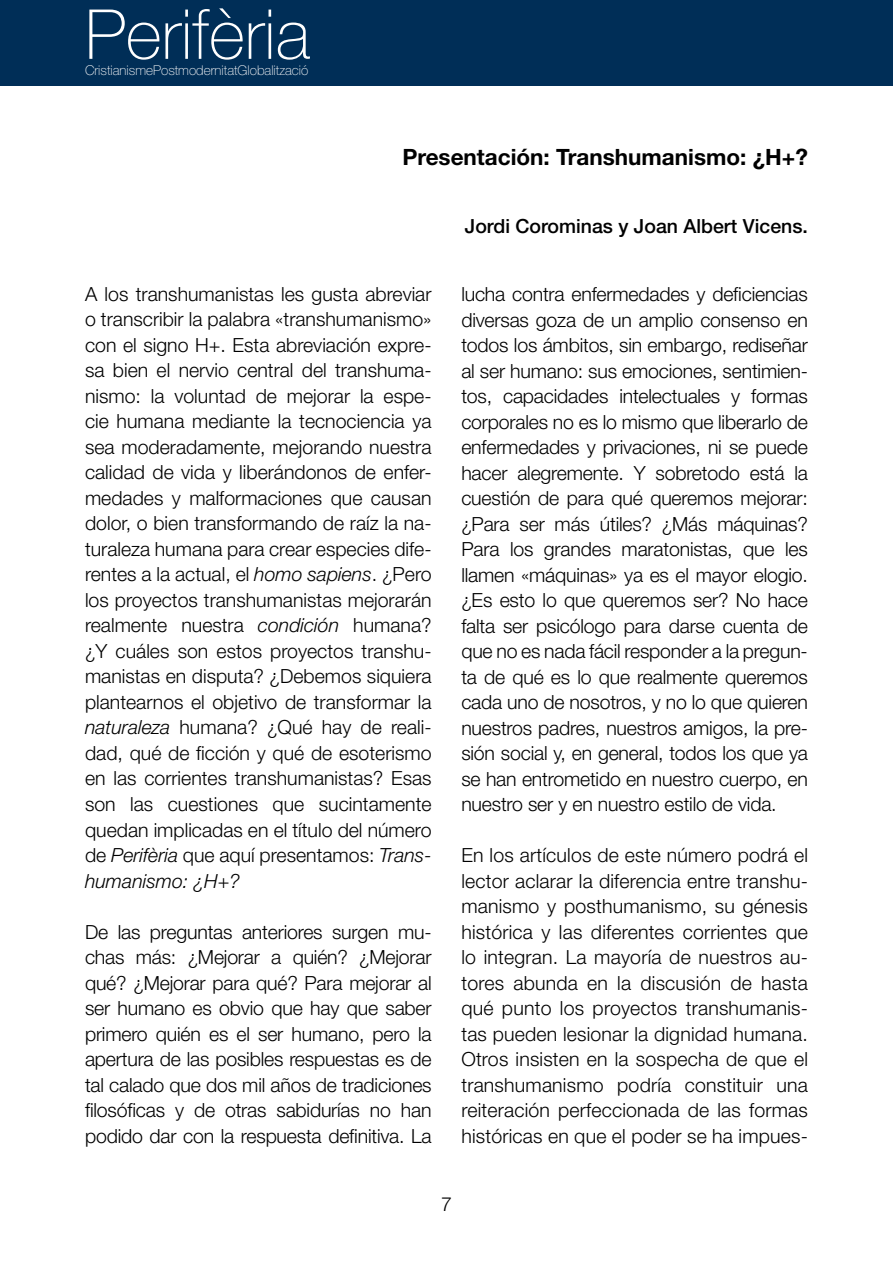
<style>
.page{position:relative;width:893px;height:1263px;background:#fff}
.page>*{position:absolute;margin:0;border:0;box-sizing:border-box;transform-origin:0 0}
.t1{font:100 69px "Helvetica Neue LT Std";color:#fff}
.t2{font:700 22.5px "Helvetica Neue LT Std";color:#000}
.t3{font:300 19.5px/25.5px "Helvetica Neue LT Std";letter-spacing:-.01em;color:#000;text-align:justify}
.t4{font:500 19.5px "Helvetica Neue LT Std";color:#000}
.t5{font:100 13.5px "Helvetica Neue LT Std";color:#fff}
.s1{font-style:italic}
</style>
<div class="page">
<div style="left:0;top:0;width:893px;height:86px;background:#002e57"></div>
<h1 class="t1" style="left:85px;top:-5px;width:227px">Perifèria</h1>
<p class="t5" style="left:85px;top:63px;width:225px">CristianismePostmodernitatGlobalització</p>
<p class="t2" style="left:402px;top:143px;width:407px">Presentación: Transhumanismo: ¿H+?</p>
<p class="t4" style="left:465px;top:214px;width:345px">Jordi Corominas y Joan Albert Vicens.</p>
<p class="t3" style="left:85px;top:281px;width:348px">A los transhumanistas les gusta abreviar o transcribir la palabra «transhumanismo» con el signo H+. Esta abreviación expre&shy;sa bien el nervio central del transhuma&shy;nismo: la voluntad de mejorar la espe&shy;cie humana mediante la tecnociencia ya sea moderadamente, mejorando nuestra calidad de vida y liberándonos de enfer&shy;medades y malformaciones que causan dolor, o bien transformando de raíz la na&shy;turaleza humana para crear especies dife&shy;rentes a la actual, el <span class="s1">homo sapiens</span>. ¿Pero los proyectos transhumanistas mejorarán realmente nuestra <span class="s1">condición</span> humana? ¿Y cuáles son estos proyectos transhu&shy;manistas en disputa? ¿Debemos siquiera plantearnos el objetivo de transformar la <span class="s1">naturaleza</span> humana? ¿Qué hay de reali&shy;dad, qué de ficción y qué de esoterismo en las corrientes transhumanistas? Esas son las cuestiones que sucintamente quedan implicadas en el título del número de <span class="s1">Perifèria</span> que aquí presentamos: <span class="s1">Trans&shy;humanismo: ¿H+?</span></p>
<p class="t3" style="left:85px;top:918px;width:348px">De las preguntas anteriores surgen mu&shy;chas más: ¿Mejorar a quién? ¿Mejorar qué? ¿Mejorar para qué? Para mejorar al ser humano es obvio que hay que saber primero quién es el ser humano, pero la apertura de las posibles respuestas es de tal calado que dos mil años de tradiciones filosóficas y de otras sabidurías no han podido dar con la respuesta definitiva. La</p>
<p class="t3" style="left:461px;top:281px;width:348px">lucha contra enfermedades y deficiencias diversas goza de un amplio consenso en todos los ámbitos, sin embargo, rediseñar al ser humano: sus emociones, sentimien&shy;tos, capacidades intelectuales y formas corporales no es lo mismo que liberarlo de enfermedades y privaciones, ni se puede hacer alegremente. Y sobretodo está la cuestión de para qué queremos mejorar: ¿Para ser más útiles? ¿Más máquinas?<br>Para los grandes maratonistas, que les llamen «máquinas» ya es el mayor elogio. ¿Es esto lo que queremos ser? No hace falta ser psicólogo para darse cuenta de que no es nada fácil responder a la pregun&shy;ta de qué es lo que realmente queremos cada uno de nosotros, y no lo que quieren nuestros padres, nuestros amigos, la pre&shy;sión social y, en general, todos los que ya se han entrometido en nuestro cuerpo, en nuestro ser y en nuestro estilo de vida.</p>
<p class="t3" style="left:461px;top:842px;width:348px">En los artículos de este número podrá el lector aclarar la diferencia entre transhu&shy;manismo y posthumanismo, su génesis histórica y las diferentes corrientes que lo integran. La mayoría de nuestros au&shy;tores abunda en la discusión de hasta qué punto los proyectos transhumanis&shy;tas pueden lesionar la dignidad humana.<br>Otros insisten en la sospecha de que el transhumanismo podría constituir una reiteración perfeccionada de las formas históricas en que el poder se ha impues-</p>
<p class="t3" style="left:441px;top:1191px;width:12px">7</p>
</div>
